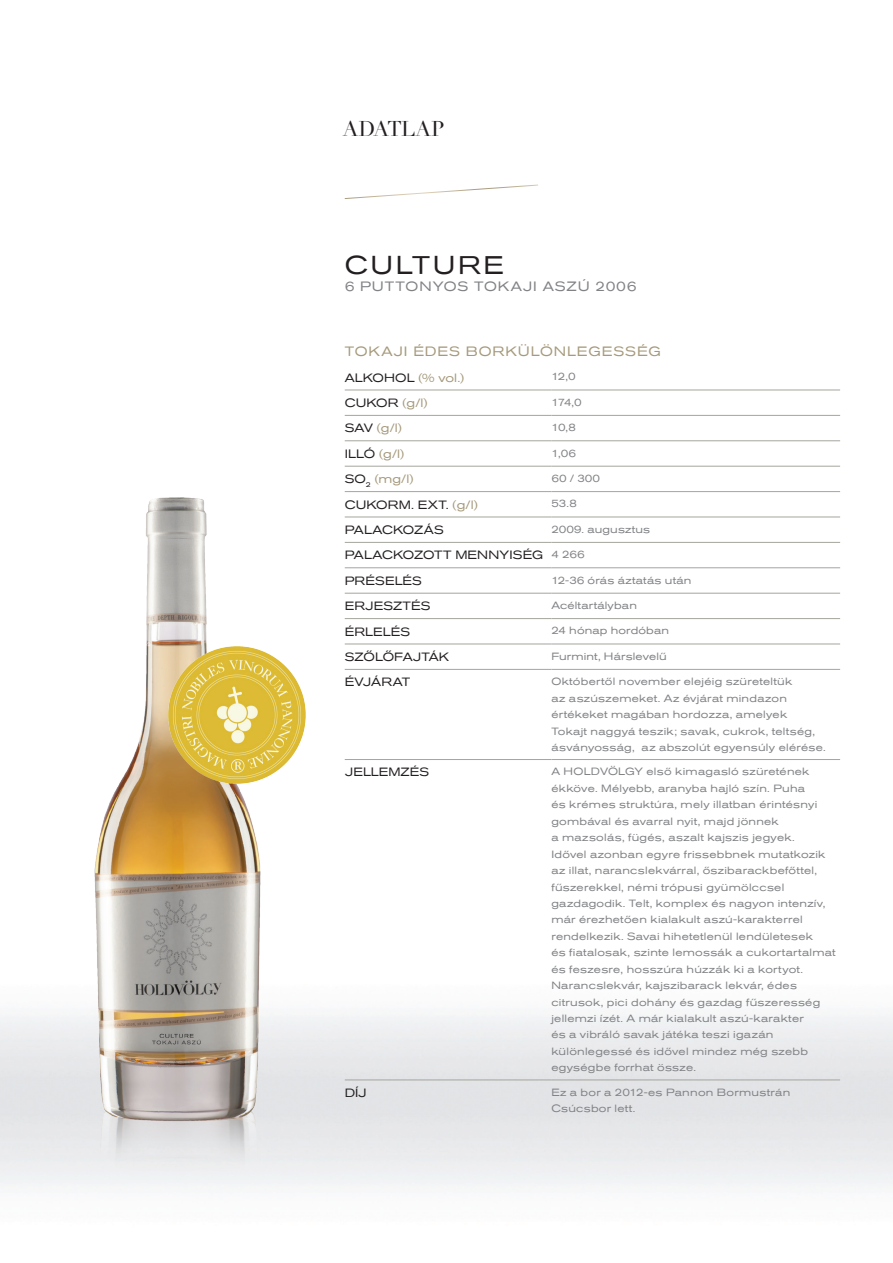
<style>
.page{position:relative;width:893px;height:1263px;background:#fff}
.page>*{position:absolute;margin:0;border:0;box-sizing:border-box;transform-origin:0 0}
.t1{font:expanded 25.35px "Akzidenz Grotesk BQ";letter-spacing:.1em;color:#231f20}
.t2{font:21px "Didot";letter-spacing:-.01em;color:#231f20}
.t3{font:expanded 13.5px "Akzidenz Grotesk BQ";letter-spacing:.07em;color:#a69a7c}
.t4{font:expanded 13.5px "Akzidenz Grotesk BQ";letter-spacing:.065em;color:#808285}
.t5{font:expanded 12px/25.3px "Akzidenz Grotesk BQ";letter-spacing:.01em;color:#231f20}
.t6{font:expanded 12px "Akzidenz Grotesk BQ";letter-spacing:.005em;color:#a69a7c}
.t7{font:expanded 10.5px/16.5px "Akzidenz Grotesk BQ";letter-spacing:.02em;color:#808285}
.s1{color:#a69a7c}
.s2{color:#231f20}
.s3{font-size:10.5px;color:#808285}
</style>
<div class="page">
<img style="left:0;top:389px;width:451px;height:814px">
<img style="left:168px;top:647px;width:137px;height:137px">
<hr style="left:345px;top:390px;width:206px;height:1px;background:#a4a69d">
<hr style="left:551px;top:390px;width:289px;height:1px;background:#a4a69d">
<hr style="left:345px;top:415px;width:206px;height:1px;background:#a4a69d">
<hr style="left:551px;top:415px;width:289px;height:1px;background:#a4a69d">
<hr style="left:345px;top:440px;width:206px;height:1px;background:#a4a69d">
<hr style="left:551px;top:440px;width:289px;height:1px;background:#a4a69d">
<hr style="left:345px;top:466px;width:206px;height:1px;background:#a4a69d">
<hr style="left:551px;top:466px;width:289px;height:1px;background:#a4a69d">
<hr style="left:345px;top:491px;width:206px;height:1px;background:#a4a69d">
<hr style="left:551px;top:491px;width:289px;height:1px;background:#a4a69d">
<hr style="left:345px;top:517px;width:206px;height:1px;background:#a4a69d">
<hr style="left:551px;top:517px;width:289px;height:1px;background:#a4a69d">
<hr style="left:345px;top:542px;width:206px;height:1px;background:#a4a69d">
<hr style="left:551px;top:542px;width:289px;height:1px;background:#a4a69d">
<hr style="left:345px;top:567px;width:206px;height:1px;background:#a4a69d">
<hr style="left:551px;top:567px;width:289px;height:1px;background:#a4a69d">
<hr style="left:345px;top:593px;width:206px;height:1px;background:#a4a69d">
<hr style="left:551px;top:593px;width:289px;height:1px;background:#a4a69d">
<hr style="left:345px;top:618px;width:206px;height:1px;background:#a4a69d">
<hr style="left:551px;top:618px;width:289px;height:1px;background:#a4a69d">
<hr style="left:345px;top:644px;width:206px;height:1px;background:#a4a69d">
<hr style="left:551px;top:644px;width:289px;height:1px;background:#a4a69d">
<hr style="left:345px;top:669px;width:206px;height:1px;background:#a4a69d">
<hr style="left:551px;top:669px;width:289px;height:1px;background:#a4a69d">
<hr style="left:345px;top:759px;width:206px;height:1px;background:#a4a69d">
<hr style="left:345px;top:1079px;width:206px;height:1px;background:#a4a69d">
<hr style="left:551px;top:759px;width:289px;height:1px;background:#a4a69d">
<hr style="left:551px;top:1079px;width:289px;height:1px;background:#a4a69d">
<svg style="left:344px;top:184px;width:194px;height:15px"></svg>
<h2 class="t2" style="left:343px;top:116px;width:103px">ADATLAP</h2>
<h1 class="t1" style="left:345px;top:251px;width:160px">CULTURE</h1>
<p class="t4" style="left:345px;top:278px;width:293px">6 PUTTONYOS TOKAJI ASZÚ 2006</p>
<p class="t3" style="left:345px;top:343px;width:318px">TOKAJI ÉDES BORKÜLÖNLEGESSÉG</p>
<p class="t5" style="left:345px;top:365px;width:121px">ALKOHOL <span class="s1">(% vol.)</span></p>
<p class="t7" style="left:551px;top:369px;width:26px">12,0</p>
<p class="t5" style="left:345px;top:390px;width:84px">CUKOR <span class="s1">(g/l)</span></p>
<p class="t7" style="left:551px;top:394px;width:32px">174,0</p>
<p class="t6" style="left:345px;top:421px;width:59px"><span class="s2">SAV</span> (g/l)</p>
<p class="t7" style="left:551px;top:419px;width:26px">10,8</p>
<p class="t6" style="left:345px;top:447px;width:61px"><span class="s2">ILLÓ</span> (g/l)</p>
<p class="t7" style="left:551px;top:445px;width:26px">1,06</p>
<p class="t6" style="left:345px;top:472px;width:70px"><span class="s2">SO</span><sub>2</sub> (mg/l)</p>
<p class="t7" style="left:551px;top:470px;width:50px">60 / 300</p>
<p class="t5" style="left:345px;top:492px;width:135px">CUKORM. EXT. <span class="s1">(g/l)</span></p>
<p class="t7" style="left:551px;top:496px;width:27px">53.8</p>
<p class="t5" style="left:345px;top:517px;width:100px">PALACKOZÁS</p>
<p class="t7" style="left:551px;top:521px;width:100px">2009. augusztus</p>
<p class="t5" style="left:345px;top:542px;width:241px">PALACKOZOTT MENNYISÉG <span class="s3">4 266<br></span>PRÉSELÉS</p>
<p class="t7" style="left:551px;top:572px;width:142px">12-36 órás áztatás után</p>
<p class="t5" style="left:345px;top:593px;width:87px">ERJESZTÉS</p>
<p class="t7" style="left:551px;top:597px;width:87px">Acéltartályban</p>
<p class="t5" style="left:345px;top:619px;width:67px">ÉRLELÉS</p>
<p class="t7" style="left:551px;top:622px;width:119px">24 hónap hordóban</p>
<p class="t5" style="left:345px;top:644px;width:106px">SZŐLŐFAJTÁK</p>
<p class="t7" style="left:551px;top:648px;width:117px">Furmint, Hárslevelű</p>
<p class="t5" style="left:345px;top:669px;width:67px">ÉVJÁRAT</p>
<p class="t7" style="left:551px;top:673px;width:276px">Októbertől november elejéig szüreteltük<br>az aszúszemeket. Az évjárat mindazon értékeket magában hordozza, amelyek<br>Tokajt naggyá teszik; savak, cukrok, teltség, ásványosság, az abszolút egyensúly elérése.</p>
<p class="t5" style="left:345px;top:760px;width:86px">JELLEMZÉS</p>
<p class="t7" style="left:551px;top:763px;width:286px">A HOLDVÖLGY első kimagasló szüretének ékköve. Mélyebb, aranyba hajló szín. Puha<br>és krémes struktúra, mely illatban érintésnyi gombával és avarral nyit, majd jönnek<br>a mazsolás, fügés, aszalt kajszis jegyek.<br>Idővel azonban egyre frissebbnek mutatkozik az illat, narancslekvárral, őszibarackbefőttel, fűszerekkel, némi trópusi gyümölccsel gazdagodik. Telt, komplex és nagyon intenzív, már érezhetően kialakult aszú-karakterrel rendelkezik. Savai hihetetlenül lendületesek<br>és fiatalosak, szinte lemossák a cukortartalmat és feszesre, hosszúra húzzák ki a kortyot.<br>Narancslekvár, kajszibarack lekvár, édes citrusok, pici dohány és gazdag fűszeresség jellemzi ízét. A már kialakult aszú-karakter<br>és a vibráló savak játéka teszi igazán különlegessé és idővel mindez még szebb egységbe forrhat össze.</p>
<p class="t5" style="left:345px;top:1080px;width:23px">DÍJ</p>
<p class="t7" style="left:551px;top:1084px;width:240px">Ez a bor a 2012-es Pannon Bormustrán<br>Csúcsbor lett.</p>
</div>
